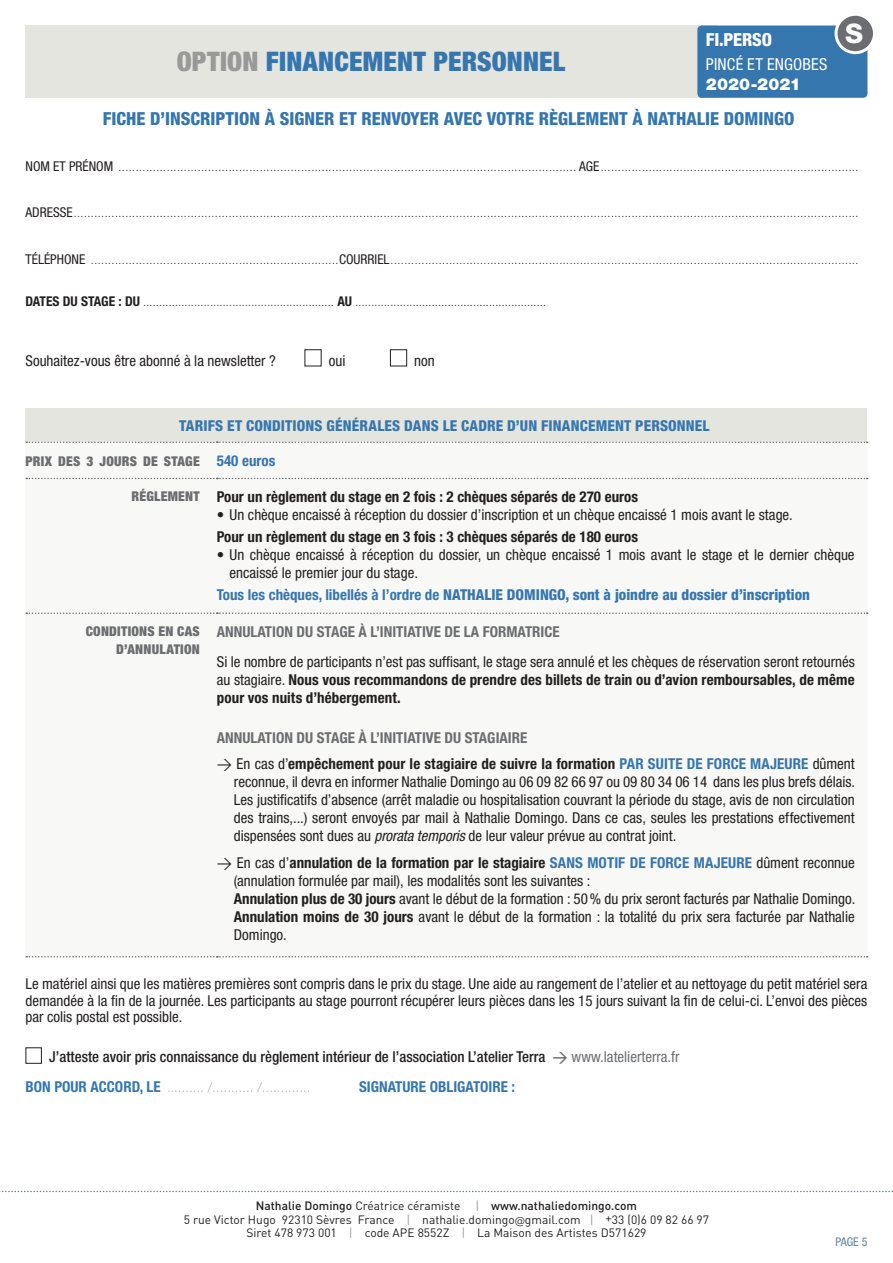
<style>
.page{position:relative;width:893px;height:1263px;background:#fff}
.page>*{position:absolute;margin:0;border:0;box-sizing:border-box;transform-origin:0 0}
.Titre_de_date{font:900 condensed 27px "Helvetica Neue LT Std";letter-spacing:.005em;color:#3676ae}
.Titre_1{font:800 27px "Helvetica Neue LT Std";color:#fff}
.Titre_de_date-2{font:800 condensed 18px "Helvetica Neue LT Std";color:#3676ae}
.Titre_1-2{font:800 condensed 18px "Helvetica Neue LT Std";letter-spacing:-.01em;color:#fff}
.Titre_1-3{font:condensed 16.5px "Helvetica Neue LT Std";letter-spacing:.01em;color:#fff}
.Titre_1-4{font:900 16.5px "Helvetica Neue LT Std";color:#fff}
.texte_fiche{font:condensed 15px/18px "Helvetica Neue LT Std";color:#231f20}
.texte_fiche-2{font:800 condensed 15px "Helvetica Neue LT Std";letter-spacing:.005em;color:#3676ae}
.texte_fiche-3{font:700 condensed 15px "Helvetica Neue LT Std";color:#231f20}
.texte_fiche-4{font:500 condensed 15px "Helvetica Neue LT Std";color:#231f20}
.texte_fiche-5{font:700 condensed 15px "Helvetica Neue LT Std";color:#6c6d70}
.texte_fiche-6{font:700 condensed 15px "Helvetica Neue LT Std";color:#3676ae}
.texte_fiche-7{font:900 condensed 13.5px/18px "Helvetica Neue LT Std";letter-spacing:.02em;color:#6c6d70;text-align:right}
.texte_fiche-8{font:100 13.5px "Helvetica Neue LT Std";color:#999}
.t1{font:12px/13.5px "DIN";color:#231f20;text-align:center}
.t2{font:condensed 12px "Helvetica Neue LT Std";color:#5f83a6}
.texte_fiche-9{font:300 10.5px "Helvetica Neue LT Std";color:#231f20}
.s1{color:#999}
.s2{font-weight:400;font-stretch:condensed;font-size:13.5px}
.s3{font-weight:700;font-stretch:condensed;font-size:13.5px}
.s4{font-weight:700}
.s5{font-family:"DIN Regular Alternate";font-stretch:normal}
.s6{font-weight:700;color:#3676ae}
.s7{font-style:italic}
.s8{font-family:"DIN Medium Alternate";font-weight:400;font-stretch:normal;color:#6c6d70}
.s9{font-weight:400;color:#6c6d70}
.s10{font-weight:700;font-stretch:condensed;font-size:15px;color:#3676ae}
.s11{font-stretch:condensed}
.s12{font-weight:500}
.s13{font-family:"DIN17 SB"}
</style>
<div class="page">
<svg style="left:0;top:1191px;width:893px;height:1px"></svg>
<div style="left:26px;top:408px;width:841px;height:34px;background:#e5e5df"></div>
<svg style="left:26px;top:441px;width:842px;height:2px"></svg>
<svg style="left:26px;top:478px;width:842px;height:1px"></svg>
<svg style="left:26px;top:612px;width:842px;height:2px"></svg>
<svg style="left:26px;top:956px;width:842px;height:1px"></svg>
<div style="left:26px;top:1047px;width:16px;height:17px;border:1px solid #231f20"></div>
<div style="left:26px;top:26px;width:690px;height:72px;background:#e5e5df"></div>
<div style="left:390px;top:349px;width:17px;height:17px;border:1px solid #231f20"></div>
<div style="left:697px;top:26px;width:170px;height:72px;background:#3676ae;border-radius:4px"></div>
<div style="left:836px;top:14px;width:38px;height:39px;background:#6c6d70;border-radius:50%"></div>
<div style="left:834px;top:13px;width:42px;height:41px;border:3px solid #fff;border-radius:50%"></div>
<p class="Titre_1" style="left:845px;top:17px;width:20px">S</p>
<p class="Titre_1-2" style="left:706px;top:29px;width:68px">FI.PERSO</p>
<p class="Titre_1-3" style="left:706px;top:55px;width:123px">PINCÉ ET ENGOBES</p>
<p class="Titre_1-4" style="left:706px;top:74px;width:96px">2020-2021</p>
<p class="Titre_de_date" style="left:177px;top:45px;width:390px"><span class="s1">OPTION</span> FINANCEMENT PERSONNEL</p>
<p class="Titre_de_date-2" style="left:103px;top:107px;width:693px">FICHE D’INSCRIPTION À SIGNER ET RENVOYER AVEC VOTRE RÈGLEMENT À NATHALIE DOMINGO</p>
<p class="texte_fiche-9" style="left:26px;top:161px;width:834px"><span class="s2">NOM ET PRÉNOM</span> ..................................................................................................................................... <span class="s2">AGE</span>...........................................................................</p>
<p class="texte_fiche-9" style="left:26px;top:207px;width:834px"><span class="s2">ADRESSE</span>....................................................................................................................................................................................................................................</p>
<p class="texte_fiche-9" style="left:26px;top:253px;width:834px"><span class="s2">TÉLÉPHONE</span> ........................................................................<span class="s2">COURRIEL</span>........................................................................................................................................</p>
<p class="texte_fiche-9" style="left:26px;top:295px;width:522px"><span class="s3">DATES DU STAGE : DU</span> ............................................................ <span class="s3">AU</span> ............................................................</p>
<p class="texte_fiche" style="left:26px;top:352px;width:252px">Souhaitez-vous être abonné à la newsletter ?</p>
<p class="texte_fiche" style="left:329px;top:352px;width:18px">oui</p>
<p class="texte_fiche" style="left:414px;top:352px;width:22px">non</p>
<p class="texte_fiche-2" style="left:179px;top:416px;width:532px">TARIFS ET CONDITIONS GÉNÉRALES DANS LE CADRE D’UN FINANCEMENT PERSONNEL</p>
<p class="texte_fiche-7" style="left:26px;top:452px;width:176px">PRIX DES 3 JOURS DE STAGE</p>
<p class="texte_fiche-6" style="left:217px;top:451px;width:60px">540 euros</p>
<p class="texte_fiche-7" style="left:132px;top:487px;width:70px">RÉGLEMENT</p>
<p class="texte_fiche-3" style="left:217px;top:487px;width:423px">Pour un règlement du stage en 2 fois : 2 chèques séparés de 270 euros</p>
<p class="texte_fiche" style="left:217px;top:505px;width:577px">• Un chèque encaissé à réception du dossier d’inscription et un chèque encaissé 1 mois avant le stage.</p>
<p class="texte_fiche-3" style="left:217px;top:528px;width:423px">Pour un règlement du stage en 3 fois : 3 chèques séparés de 180 euros</p>
<p class="texte_fiche" style="left:230px;top:546px;width:626px;text-indent:-13px">• Un chèque encaissé à réception du dossier, un chèque encaissé 1 mois avant le stage et le dernier chèque encaissé le premier jour du stage.</p>
<p class="texte_fiche-2" style="left:217px;top:586px;width:595px"><span class="s4">Tous les chèques, libellés à l’ordre de</span> NATHALIE DOMINGO, sont à joindre au dossier d’inscription</p>
<p class="texte_fiche-7" style="left:86px;top:622px;width:116px">CONDITIONS EN CAS<br>D’ANNULATION</p>
<p class="texte_fiche-5" style="left:217px;top:622px;width:344px">ANNULATION DU STAGE À L’INITIATIVE DE LA FORMATRICE</p>
<p class="texte_fiche" style="left:217px;top:653px;width:639px;text-align:justify">Si le nombre de participants n’est pas suffisant, le stage sera annulé et les chèques de réservation seront retournés au stagiaire. <span class="s4">Nous vous recommandons de prendre des billets de train ou d’avion remboursables, de même pour vos nuits d’hébergement.</span></p>
<p class="texte_fiche-5" style="left:217px;top:728px;width:312px">ANNULATION DU STAGE À L’INITIATIVE DU STAGIAIRE</p>
<p class="texte_fiche" style="left:234px;top:755px;width:623px;text-align:justify;text-indent:-17px"><span class="s5">&gt;</span> En cas d’<span class="s4">empêchement pour le stagiaire de suivre la formation</span> <span class="s6">PAR SUITE DE FORCE MAJEURE</span> dûment reconnue, il devra en informer Nathalie Domingo au 06 09 82 66 97 ou 09 80 34 06 14 dans les plus brefs délais.<br>Les justificatifs d’absence (arrêt maladie ou hospitalisation couvrant la période du stage, avis de non circulation des trains,...) seront envoyés par mail à Nathalie Domingo. Dans ce cas, seules les prestations effectivement dispensées sont dues au <span class="s7">prorata temporis</span> de leur valeur prévue au contrat joint.</p>
<p class="texte_fiche" style="left:234px;top:853px;width:622px;text-indent:-17px"><span class="s5">&gt;</span> En cas d’<span class="s4">annulation de la formation par le stagiaire</span> <span class="s6">SANS MOTIF DE FORCE MAJEURE</span> dûment reconnue (annulation formulée par mail), les modalités sont les suivantes :</p>
<p class="texte_fiche" style="left:234px;top:889px;width:623px"><span class="s4">Annulation plus de 30 jours</span> avant le début de la formation : 50% du prix seront facturés par Nathalie Domingo.</p>
<p class="texte_fiche" style="left:234px;top:907px;width:622px"><span class="s4">Annulation moins de 30 jours</span> avant le début de la formation : la totalité du prix sera facturée par Nathalie<br>Domingo.</p>
<p class="texte_fiche" style="left:26px;top:976px;width:843px;line-height:16.5px;text-align:justify">Le matériel ainsi que les matières premières sont compris dans le prix du stage. Une aide au rangement de l’atelier et au nettoyage du petit matériel sera demandée à la fin de la journée. Les participants au stage pourront récupérer leurs pièces dans les 15 jours suivant la fin de celui-ci. L’envoi des pièces par colis postal est possible.</p>
<p class="texte_fiche-4" style="left:49px;top:1047px;width:632px">J’atteste avoir pris connaissance du règlement intérieur de l’association L’atelier Terra <span class="s8">&gt;</span> <span class="s9">www.latelierterra.fr</span></p>
<p class="texte_fiche-8" style="left:26px;top:1080px;width:287px"><span class="s10">BON POUR ACCORD, LE</span> <span class="s11">..</span>........ /........... /.............</p>
<p class="texte_fiche-6" style="left:359px;top:1078px;width:158px">SIGNATURE OBLIGATOIRE :</p>
<p class="t1" style="left:184px;top:1199px;width:527px"><span class="s12">Nathalie Domingo</span> Créatrice céramiste <span class="s1">|</span> <span class="s12">www.nathaliedomingo.com<br></span>5 rue Victor Hugo 92310 Sèvres France <span class="s1">|</span> nathalie.domingo<span class="s13">@</span>gmail.com <span class="s1">|</span> +33 (0)6 09 82 66 97<br>Siret 478 973 001 <span class="s1">|</span> code APE 8552Z <span class="s1">|</span> La Maison des Artistes D571629</p>
<p class="t2" style="left:835px;top:1235px;width:33px">PAGE 5</p>
</div>
